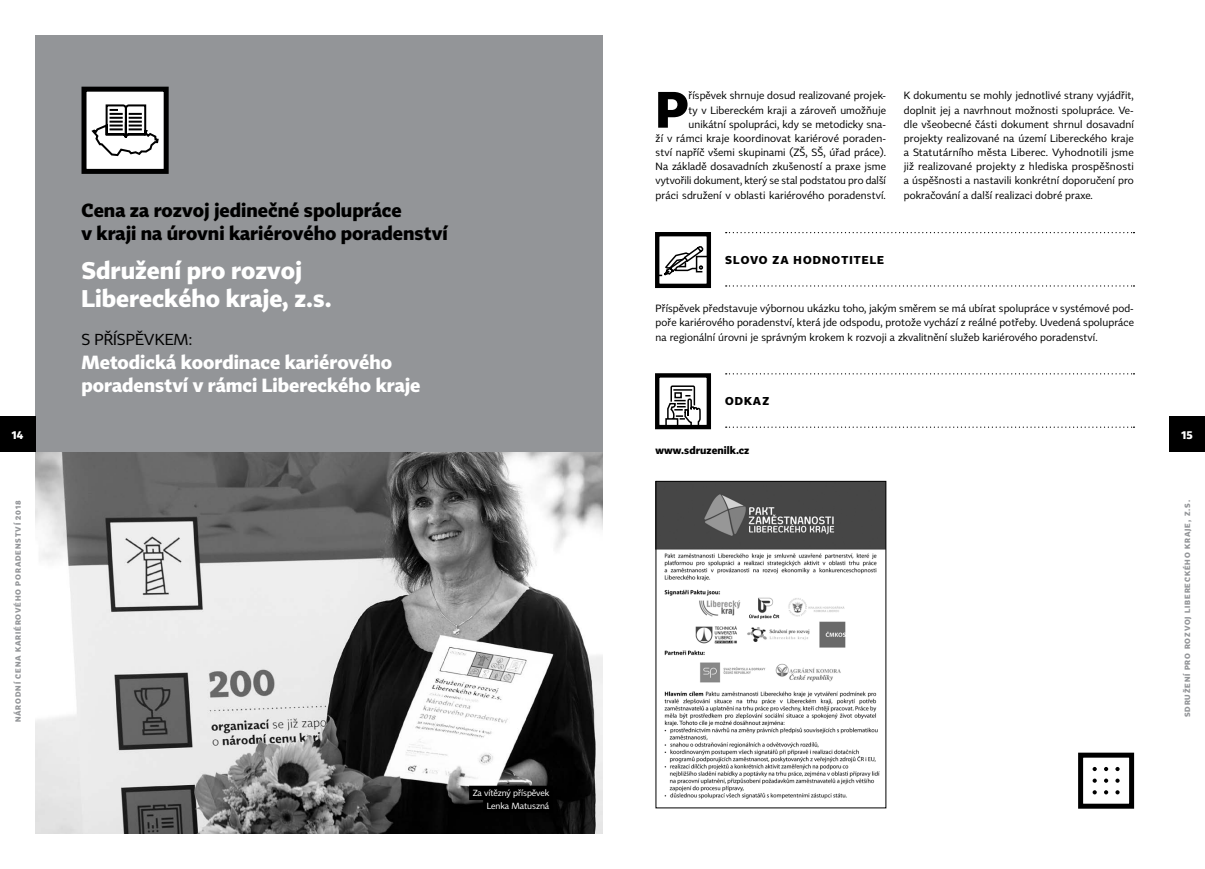
<style>
.page{position:relative;width:1205px;height:869px;background:#fff}
.page>*{position:absolute;margin:0;border:0;box-sizing:border-box;transform-origin:0 0}
.t1{font:700 50.25px "Tabac Sans";color:#000}
.t2{font:700 23.75px/28.5px "Tabac Sans";color:#fff}
.t3{font:700 18.75px/22.5px "Tabac Sans";color:#000}
.t4{font:700 18.75px/22.5px "Tabac Sans";color:#fff}
.t5{font:15.62px "Tabac Sans";color:#000}
.t6{font:700 11.25px "Tabac Sans";color:#000}
.t7{font:700 11.25px "Tabac Sans";color:#fff}
.t8{font:10.38px/14.1px "Tabac Sans";letter-spacing:.01em;color:#000;text-align:justify}
.t9{font:700 10.38px "Tabac Sans";letter-spacing:.005em;color:#000}
.t10{font:8.75px/12.2px "Tabac Sans";letter-spacing:-.01em;color:#fff;text-align:right}
.t11{font:700 7.5px "Tabac Sans";letter-spacing:.12em;color:#939598}
</style>
<div class="page">
<img style="left:35px;top:452px;width:567px;height:381px">
<div style="left:35px;top:35px;width:567px;height:417px;background:#939598"></div>
<div style="left:1078px;top:752px;width:56px;height:56px;border:5px solid #000"></div>
<svg style="left:1092px;top:790px;width:5px;height:4px"></svg>
<svg style="left:1104px;top:790px;width:4px;height:4px"></svg>
<svg style="left:1115px;top:790px;width:4px;height:4px"></svg>
<svg style="left:1092px;top:778px;width:5px;height:4px"></svg>
<svg style="left:1104px;top:778px;width:4px;height:4px"></svg>
<svg style="left:1115px;top:778px;width:4px;height:4px"></svg>
<svg style="left:1092px;top:767px;width:5px;height:3px"></svg>
<svg style="left:1104px;top:767px;width:4px;height:3px"></svg>
<svg style="left:726px;top:232px;width:408px;height:1px"></svg>
<svg style="left:726px;top:373px;width:408px;height:1px"></svg>
<svg style="left:726px;top:285px;width:408px;height:1px"></svg>
<svg style="left:726px;top:426px;width:408px;height:1px"></svg>
<div style="left:84px;top:89px;width:82px;height:82px;background:#fff"></div>
<div style="left:81px;top:87px;width:88px;height:87px;border:5px solid #000"></div>
<div style="left:469px;top:785px;width:84px;height:14px;background:#000"></div>
<div style="left:483px;top:797px;width:70px;height:15px;background:#000"></div>
<div style="left:655px;top:373px;width:56px;height:56px;border:4px solid #000"></div>
<svg style="left:664px;top:385px;width:37px;height:43px"></svg>
<div style="left:655px;top:232px;width:56px;height:56px;border:4px solid #000"></div>
<svg style="left:657px;top:244px;width:52px;height:34px"></svg>
<svg style="left:91px;top:104px;width:68px;height:53px"></svg>
<img style="left:658px;top:483px;width:226px;height:316px">
<div style="left:656px;top:481px;width:230px;height:326px;border:1px solid #000"></div>
<div style="left:1169px;top:416px;width:36px;height:36px;background:#000"></div>
<div style="left:0;top:416px;width:35px;height:36px;background:#000"></div>
<h3 class="t3" style="left:81px;top:199px;width:368px">Cena za rozvoj jedinečné spolupráce<br>v kraji na úrovni kariérového poradenství</h3>
<h2 class="t2" style="left:81px;top:256px;width:252px">Sdružení pro rozvoj<br>Libereckého kraje, z.s.</h2>
<h3 class="t5" style="left:81px;top:330px;width:75px">S přísp ěvkem</h3>
<h3 class="t5" style="left:189px;top:330px;width:5px">:</h3>
<h3 class="t4" style="left:81px;top:351px;width:340px">Metodická koordinace kariérového poradenství v rámci Libereckého kraje</h3>
<p class="t8" style="left:656px;top:89px;width:232px;text-align:right">říspěvek shrnuje dosud realizované projek-<br>ty v Libereckém kraji a zároveň umožňuje unikátní spolupráci, kdy se metodicky sna-<br>ží v rámci kraje koordinovat kariérové poraden&shy;ství napříč všemi skupinami (ZŠ, SŠ, úřad práce).<br>Na základě dosavadních zkušeností a praxe jsme vytvořili dokument, který se stal podstatou pro další práci sdružení v oblasti kariérového poradenství.</p>
<h1 class="t1" style="left:656px;top:78px;width:34px">P</h1>
<p class="t8" style="left:904px;top:89px;width:232px">K dokumentu se mohly jednotlivé strany vyjádřit, doplnit jej a navrhnout možnosti spolupráce. Ve&shy;dle všeobecné části dokument shrnul dosavadní projekty realizované na území Libereckého kraje a Statutárního města Liberec. Vyhodnotili jsme již realizované projekty z hlediska prospěšnosti a úspěšnosti a nastavili konkrétní doporučení pro pokračování a další realizaci dobré praxe.</p>
<p class="t6" style="left:725px;top:253px;width:18px">Slovo</p>
<p class="t6" style="left:772px;top:253px;width:31px">za hodnotitele</p>
<p class="t8" style="left:656px;top:301px;width:480px">Příspěvek představuje výbornou ukázku toho, jakým směrem se má ubírat spolupráce v systémové pod&shy;poře kariérového poradenství, která jde odspodu, protože vychází z reálné potřeby. Uvedená spolupráce na regionální úrovni je správným krokem k rozvoji a zkvalitnění služeb kariérového poradenství.</p>
<p class="t6" style="left:725px;top:394px;width:10px">odkaz</p>
<p class="t7" style="left:12px;top:427px;width:13px">14</p>
<p class="t7" style="left:1181px;top:427px;width:13px">15</p>
<p class="t11" style="left:13px;top:722px;width:224px;rotate:-90deg">NÁRODNÍ CENA KARIÉROVÉHO PORADENSTVÍ 2018</p>
<p class="t9" style="left:656px;top:443px;width:95px">www.sdruzenilk.cz</p>
<p class="t10" style="left:473px;top:786px;width:78px">Za vítězný příspěvek<br>Lenka Matuszná</p>
<p class="t11" style="left:1183px;top:717px;width:219px;rotate:-90deg">Sdružení pro rozvoj Libereckého kraje, z.s.</p>
</div>
